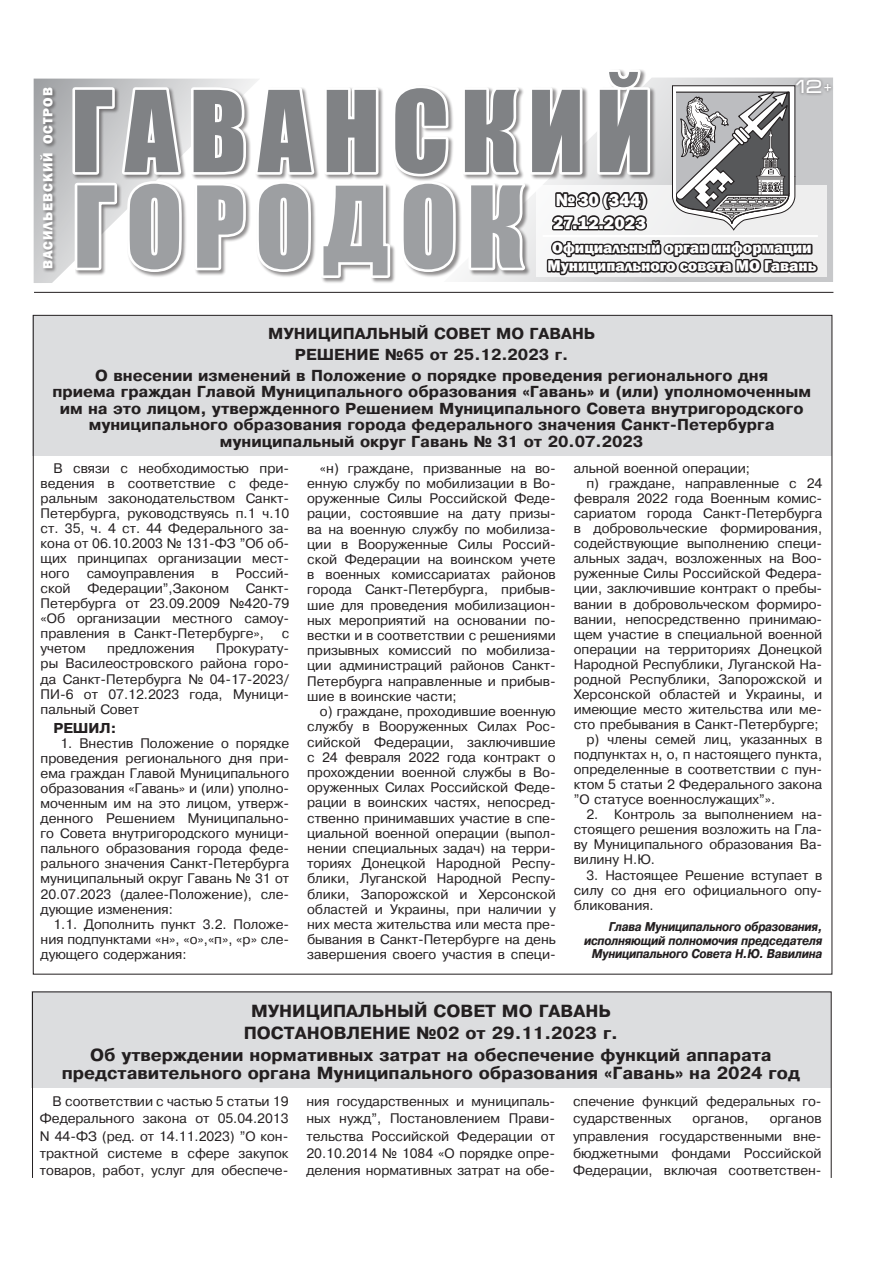
<style>
.page{position:relative;width:893px;height:1263px;background:#fff}
.page>*{position:absolute;margin:0;border:0;box-sizing:border-box;transform-origin:0 0}
.t1{font:103.95px/95.6px "Impact";letter-spacing:.11em;color:#808285}
.t2{font:19.2px "Micra";color:#fff}
.t3{font:800 18px/23.2px "Franklin Gothic";color:#fff}
.t4{font:700 16.5px/22.2px "Pragmatica";color:#231f20;text-align:center}
.t5{font:800 15.9px "Franklin Gothic";color:#fff}
.t6{font:700 15px/16.5px "Pragmatica";color:#231f20;text-align:center}
.t7{font:800 13.8px "Franklin Gothic";letter-spacing:.07em;color:#fff}
.t8{font:13.5px/15px "Pragmatica Plain";color:#231f20;text-align:justify}
.t9{font:700 13.5px "Pragmatica";color:#231f20}
.t10{font:italic 700 12px/13.5px "Pragmatica";letter-spacing:-.025em;color:#231f20;text-align:right;scale:.88 1}
.s1{color:#9d9fa2}
.s2{font-size:96.75px;color:#9d9fa2}
</style>
<div class="page">
<hr style="left:34px;top:292px;width:799px;height:1px;background:#231f20">
<svg style="left:34px;top:79px;width:36px;height:204px;background:#c0c1c3"></svg>
<div style="left:535px;top:96px;width:298px;height:186px;background:#c7c8ca"></div>
<div style="left:537px;top:185px;width:290px;height:92px;background:#eee"></div>
<div style="left:39px;top:87px;width:18px;height:186px;background:#231f20;opacity:.5"></div>
<div style="left:75px;top:181px;width:456px;height:102px;background:#231f20;opacity:.5"></div>
<svg style="left:70px;top:78px;width:389px;height:203px"></svg>
<svg style="left:462px;top:87px;width:73px;height:888px"></svg>
<div style="left:793px;top:77px;width:41px;height:19px;background:#231f20;opacity:.5"></div>
<svg style="left:527px;top:69px;width:293px;height:212px"></svg>
<div style="left:31px;top:991px;width:799px;height:97px;background:#dcdddf"></div>
<div style="left:32px;top:315px;width:799px;height:140px;background:#dcdddf"></div>
<p class="t7" style="left:39px;top:269px;width:183px;rotate:-90deg">ВАСИЛЬЕВСКИЙ ОСТРОВ</p>
<h1 class="t1" style="left:71px;top:81px;width:582px">ГАВАНСКИЙ<br><span class="s1">ГОРО</span><span class="s2">Д</span><span class="s1">ОК</span></h1>
<h2 class="t2" style="left:792px;top:77px;width:42px">12+</h2>
<h3 class="t3" style="left:553px;top:188px;width:94px">№ 30 (344)<br>27.12.2023</h3>
<p class="t5" style="left:552px;top:237px;width:261px">Официальный орган информации</p>
<p class="t5" style="left:547px;top:255px;width:270px">Муниципального совета МО Гавань</p>
<p class="t6" style="left:95px;top:323px;width:674px;line-height:20.7px">МУНИЦИПАЛЬНЫЙ СОВЕТ МО ГАВАНЬ<br>РЕШЕНИЕ №65 от 25.12.2023 г.<br>О внесении изменений в Положение о порядке проведения регионального дня</p>
<p class="t6" style="left:52px;top:384px;width:760px">приема граждан Главой Муниципального образования «Гавань» и (или) уполномоченным им на это лицом, утвержденного Решением Муниципального Совета внутригородского муниципального образования города федерального значения Санкт-Петербурга муниципальный округ Гавань № 31 от 20.07.2023</p>
<p class="t8" style="left:41px;top:461px;width:250px;text-indent:13px">В связи с необходимостью при&shy;ведения в соответствие с феде&shy;ральным законодательством Санкт-Петербурга, руководствуясь п.1 ч.10 ст. 35, ч. 4 ст. 44 Федерального за&shy;кона от 06.10.2003 № 131-ФЗ "Об об&shy;щих принципах организации мест&shy;ного</p>
<p class="t8" style="left:307px;top:461px;width:250px;text-indent:13px">«н) граждане, призванные на во&shy;енную службу по мобилизации в Во&shy;оруженные Силы Российской Феде&shy;рации, состоявшие на дату призы&shy;ва на военную службу по мобилиза&shy;ции в Вооруженные Силы Россий&shy;ской Федерации на воинском учете в военных комиссариатах районов города Санкт-Петербурга, прибыв&shy;шие для проведения мобилизацион&shy;ных мероприятий на основании по&shy;вестки и в соответствии с решениями призывных комиссий по мобилиза&shy;ции администраций районов Санкт-Петербурга направленные и прибыв&shy;шие в воинские части;</p>
<p class="t8" style="left:307px;top:704px;width:250px;text-indent:13px">о) граждане, проходившие военную службу в Вооруженных Силах Рос&shy;сийской Федерации, заключившие с 24 февраля 2022 года контракт о прохождении военной службы в Во&shy;оруженных Силах Российской Феде&shy;рации в воинских частях, непосред&shy;ственно принимавших участие в спе&shy;циальной военной операции (выпол&shy;нении специальных задач) на терри&shy;ториях Донецкой Народной Респу&shy;блики, Луганской Народной Респу&shy;блики, Запорожской и Херсонской областей и Украины, при наличии у них места жительства или места пре&shy;бывания в Санкт-Петербурге на день завершения своего участия в специ-</p>
<p class="t8" style="left:574px;top:461px;width:178px">альной военной операции;</p>
<p class="t8" style="left:586px;top:476px;width:237px">п) граждане, направленные с 24</p>
<p class="t8" style="left:574px;top:491px;width:250px">февраля 2022 года Военным комис-</p>
<p class="t8" style="left:574px;top:506px;width:250px">сариатом города Санкт-Петербурга</p>
<p class="t8" style="left:574px;top:521px;width:250px">в добровольческие формирования,</p>
<p class="t8" style="left:574px;top:536px;width:250px">содействующие выполнению специ-</p>
<p class="t8" style="left:574px;top:551px;width:250px">альных задач, возложенных на Воо-</p>
<p class="t8" style="left:574px;top:566px;width:250px">руженные Силы Российской Федера-</p>
<p class="t8" style="left:574px;top:581px;width:250px">ции, заключившие контракт о пребы-</p>
<p class="t8" style="left:574px;top:597px;width:250px">вании в добровольческом формиро-</p>
<p class="t8" style="left:574px;top:612px;width:250px">вании, непосредственно принимаю-</p>
<p class="t8" style="left:574px;top:627px;width:250px">щем участие в специальной военной</p>
<p class="t8" style="left:574px;top:642px;width:250px">операции на территориях Донецкой</p>
<p class="t8" style="left:574px;top:657px;width:250px">Народной Республики, Луганской На-</p>
<p class="t8" style="left:574px;top:672px;width:250px">родной Республики, Запорожской и</p>
<p class="t8" style="left:574px;top:687px;width:250px">Херсонской областей и Украины, и</p>
<p class="t8" style="left:574px;top:702px;width:250px">имеющие место жительства или ме-</p>
<p class="t8" style="left:574px;top:717px;width:247px">сто пребывания в Санкт-Петербурге;</p>
<p class="t8" style="left:586px;top:732px;width:237px">р) члены семей лиц, указанных в</p>
<p class="t8" style="left:574px;top:747px;width:250px">подпунктах н, о, п настоящего пункта,</p>
<p class="t8" style="left:574px;top:762px;width:250px">определенные в соответствии с пун-</p>
<p class="t8" style="left:574px;top:777px;width:250px">ктом 5 статьи 2 Федерального закона</p>
<p class="t8" style="left:574px;top:792px;width:203px">"О статусе военнослужащих"».</p>
<p class="t8" style="left:574px;top:807px;width:250px;text-indent:13px">2. Контроль за выполнением на&shy;стоящего решения возложить на Гла&shy;ву Муниципального образования Ва&shy;вилину Н.Ю.</p>
<p class="t8" style="left:574px;top:867px;width:250px;text-indent:13px">3. Настоящее Решение вступает в силу со дня его официального опу&shy;бликования.</p>
<p class="t10" style="left:584px;top:920px;width:272px">Глава Муниципального образования, исполняющий полномочия председателя<br>Муниципального Совета Н.Ю. Вавилина</p>
<p class="t8" style="left:41px;top:566px;width:250px;text-indent:195px">Россий&shy;ской Федерации",Законом Санкт-Петербурга от 23.09.2009 №420-79 «Об организации местного самоу&shy;правления в Санкт-Петербурге»,</p>
<p class="t8" style="left:87px;top:566px;width:109px">самоуправления</p>
<p class="t8" style="left:212px;top:566px;width:9px">в</p>
<p class="t8" style="left:282px;top:626px;width:9px">с</p>
<p class="t8" style="left:41px;top:641px;width:250px;text-indent:176px">Прокурату&shy;ры Василеостровского района горо&shy;да Санкт-Петербурга № 04-17-2023/ ПИ-6 от 07.12.2023 года, Муници&shy;пальный Совет</p>
<p class="t9" style="left:53px;top:720px;width:64px">РЕШИЛ:</p>
<p class="t8" style="left:41px;top:736px;width:250px;text-indent:20px">1. Внестив Положение о порядке проведения регионального дня при&shy;ема граждан Главой Муниципального образования «Гавань» и (или) уполно&shy;моченным им на это лицом, утверж&shy;денного Решением Муниципально&shy;го Совета внутригородского муници&shy;пального образования города феде&shy;рального значения Санкт-Петербурга муниципальный округ Гавань № 31 от 20.07.2023 (далее-Положение), сле&shy;дующие изменения:</p>
<p class="t8" style="left:41px;top:917px;width:250px;text-indent:13px">1.1. Дополнить пункт 3.2. Положе&shy;ния подпунктами «н», «о»,«п», «р» сле&shy;дующего содержания:</p>
<p class="t8" style="left:41px;top:641px;width:46px">учетом</p>
<p class="t8" style="left:107px;top:641px;width:89px">предложения</p>
<p class="t4" style="left:90px;top:1000px;width:683px">МУНИЦИПАЛЬНЫЙ СОВЕТ МО ГАВАНЬ<br>ПОСТАНОВЛЕНИЕ №02 от 29.11.2023 г.<br>Об утверждении нормативных затрат на обеспечение функций аппарата</p>
<p class="t4" style="left:62px;top:1062px;width:740px">представительного органа Муниципального образования «Гавань» на 2024 год</p>
<p class="t8" style="left:40px;top:1093px;width:250px;line-height:17.2px;text-indent:13px">В соответствии с частью 5 статьи 19<br>Федерального закона от 05.04.2013<br>N 44-ФЗ (ред. от 14.11.2023) "О кон&shy;трактной системе в сфере закупок товаров, работ, услуг для обеспече-</p>
<p class="t8" style="left:306px;top:1093px;width:250px;line-height:17.2px">ния государственных и муниципаль&shy;ных нужд", Постановлением Прави&shy;тельства Российской Федерации от 20.10.2014 № 1084 «О порядке опре&shy;деления нормативных затрат на обе-</p>
<p class="t8" style="left:573px;top:1093px;width:250px;line-height:17.2px">спечение функций федеральных го&shy;сударственных</p>
<p class="t8" style="left:573px;top:1110px;width:250px;line-height:17.2px;text-indent:197px">органов управления государственными вне&shy;бюджетными фондами Российской Федерации, включая соответствен-</p>
<p class="t8" style="left:693px;top:1111px;width:58px">органов,</p>
</div>
